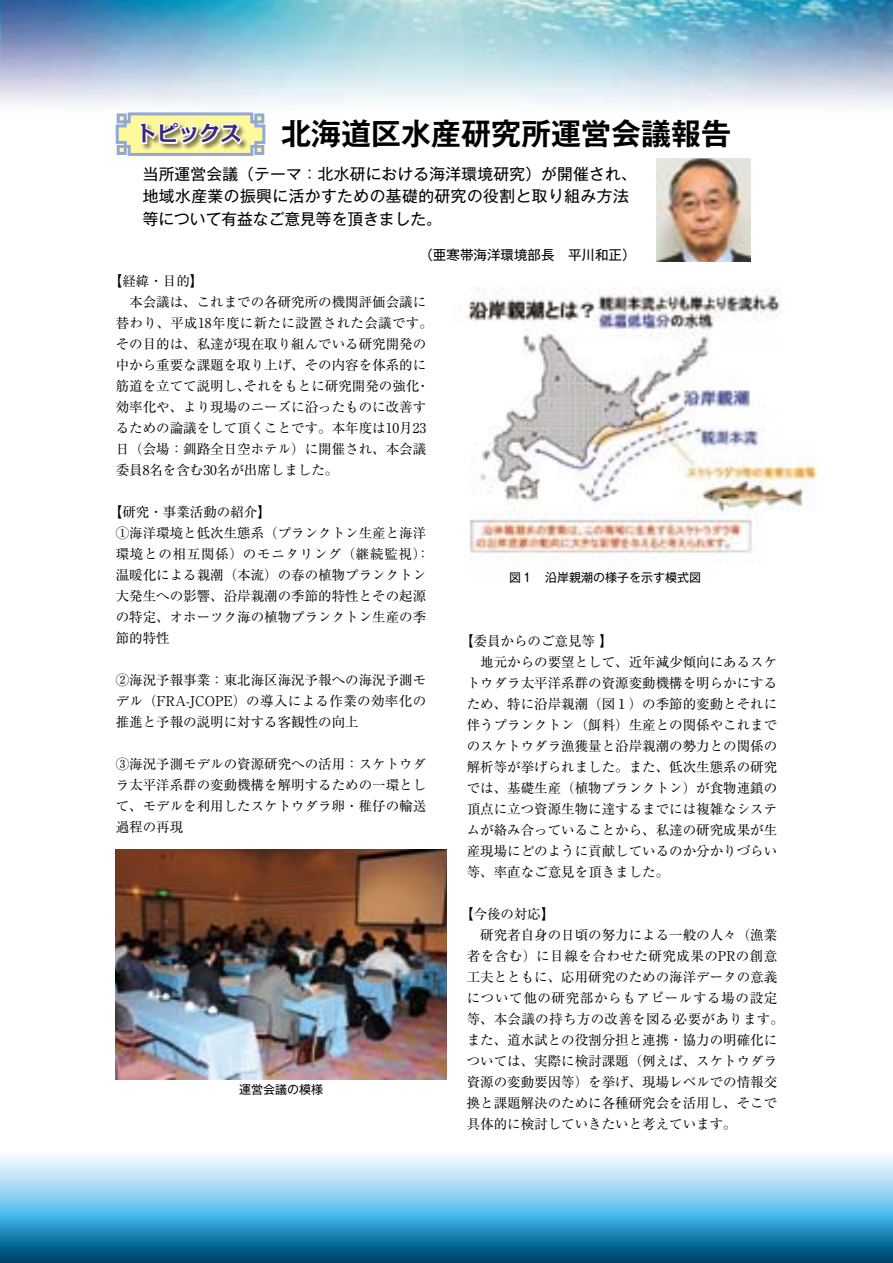
<style>
.page{position:relative;width:893px;height:1263px;background:#fff}
.page>*{position:absolute;margin:0;border:0;box-sizing:border-box;transform-origin:0 0}
.t1{font:700 30px "Gothic MB101 Pro De";color:#000}
.t2{font:700 21px "Kakumin Pro";color:#39287d}
.t3{font:15.75px/22.5px "Gothic MB101 Pro";letter-spacing:.015em;color:#000}
.t4{font:13.5px/21px "Ryumin Pro";color:#000}
.t5{font:13.5px "Gothic MB101 Pro";color:#000}
.t6{font:12px "Gothic MB101 Pro";color:#000}
</style>
<div class="page">
<img style="left:0;top:0;width:893px;height:108px">
<svg style="left:0;top:1156px;width:1px;height:107px"></svg>
<svg style="left:1px;top:1156px;width:892px;height:107px;background:#66afd3"></svg>
<svg style="left:115px;top:112px;width:151px;height:44px"></svg>
<img style="left:116px;top:850px;width:330px;height:229px">
<img style="left:656px;top:158px;width:95px;height:104px">
<img style="left:467px;top:288px;width:352px;height:271px">
<h2 class="t2" style="left:137px;top:117px;width:107px">トピックス</h2>
<h1 class="t1" style="left:281px;top:108px;width:451px">北海道区水産研究所運営会議報告</h1>
<p class="t3" style="left:143px;top:160px;width:495px">当所運営会議（テーマ：北水研における海洋環境研究）が開催され、地域水産業の振興に活かすための基礎的研究の役割と取り組み方法等について有益なご意見等を頂きました。</p>
<p class="t5" style="left:419px;top:244px;width:217px">（亜寒帯海洋環境部長　平川和正）</p>
<p class="t4" style="left:116px;top:269px;width:319px;text-indent:-7px">【経緯・目的】<br>　本会議は、これまでの各研究所の機関評価会議に替わり、平成18年度に新たに設置された会議です。その目的は、私達が現在取り組んでいる研究開発の中から重要な課題を取り上げ、その内容を体系的に筋道を立てて説明し、それをもとに研究開発の強化・効率化や、より現場のニーズに沿ったものに改善するための論議をして頂くことです。本年度は10月23日（会場：釧路全日空ホテル）に開催され、本会議委員8名を含む30名が出席しました。</p>
<p class="t4" style="left:116px;top:500px;width:315px;text-indent:-7px">【研究・事業活動の紹介】<br>①海洋環境と低次生態系（プランクトン生産と海洋環境との相互関係）のモニタリング（継続監視）：温暖化による親潮（本流）の春の植物プランクトン大発生への影響、沿岸親潮の季節的特性とその起源の特定、オホーツク海の植物プランクトン生産の季節的特性</p>
<p class="t4" style="left:116px;top:668px;width:312px;text-align:justify">②海況予報事業：東北海区海況予報への海況予測モデル（FRA-JCOPE）の導入による作業の効率化の推進と予報の説明に対する客観性の向上</p>
<p class="t4" style="left:116px;top:752px;width:312px;text-align:justify">③海況予測モデルの資源研究への活用：スケトウダラ太平洋系群の変動機構を解明するための一環として、モデルを利用したスケトウダラ卵・稚仔の輸送過程の再現</p>
<p class="t6" style="left:239px;top:1080px;width:85px">運営会議の模様</p>
<p class="t6" style="left:509px;top:567px;width:193px">図１　沿岸親潮の様子を示す模式図</p>
<p class="t4" style="left:467px;top:629px;width:312px;text-indent:-7px">【委員からのご意見等 】<br>　地元からの要望として、近年減少傾向にあるスケトウダラ太平洋系群の資源変動機構を明らかにするため、特に沿岸親潮（図１）の季節的変動とそれに伴うプランクトン（餌料）生産との関係やこれまでのスケトウダラ漁獲量と沿岸親潮の勢力との関係の解析等が挙げられました。また、低次生態系の研究では、基礎生産（植物プランクトン）が食物連鎖の頂点に立つ資源生物に達するまでには複雑なシステムが絡み合っていることから、私達の研究成果が生産現場にどのように貢献しているのか分かりづらい等、率直なご意見を頂きました。</p>
<p class="t4" style="left:467px;top:902px;width:319px;text-indent:-7px">【今後の対応】<br>　研究者自身の日頃の努力による一般の人々（漁業者を含む）に目線を合わせた研究成果のPRの創意工夫とともに、応用研究のための海洋データの意義について他の研究部からもアピールする場の設定等、本会議の持ち方の改善を図る必要があります。また、道水試との役割分担と連携・協力の明確化については、実際に検討課題（例えば、スケトウダラ資源の変動要因等）を挙げ、現場レベルでの情報交換と課題解決のために各種研究会を活用し、そこで具体的に検討していきたいと考えています。</p>
</div>
